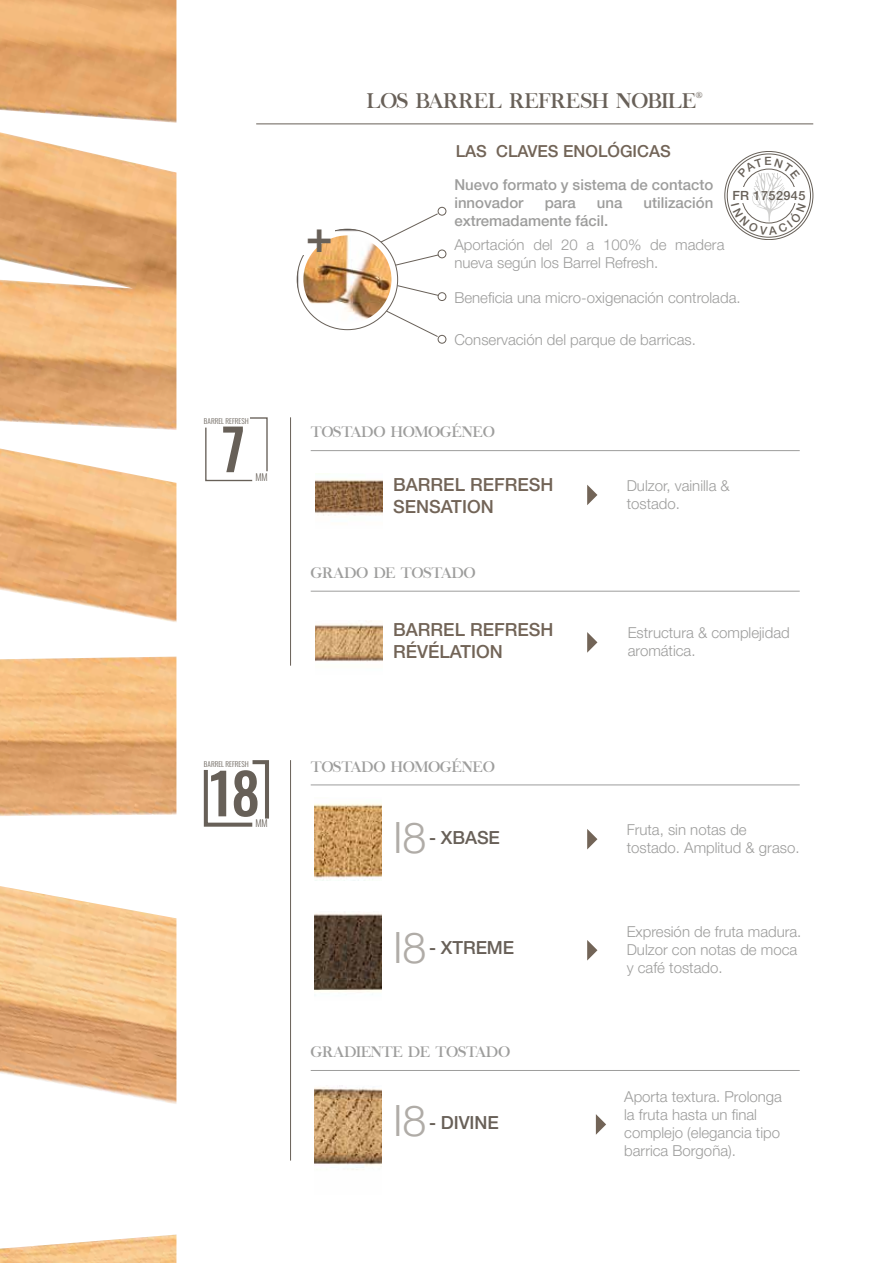
<style>
.page{position:relative;width:893px;height:1263px;background:#fff}
.page>*{position:absolute;margin:0;border:0;box-sizing:border-box;transform-origin:0 0}
.t1{font:500 56.25px "Oswald";color:#676058}
.t2{font:500 45px "Helvetica Neue LT Pro";color:#686058}
.t3{font:300 43.05px "Helvetica Neue LT Pro";color:#b0aca7}
.t4{font:21px "Chapaza";color:#686058}
.t5{font:500 18px/21.5px "Helvetica Neue LT Pro";color:#726457}
.t6{font:500 18px "Helvetica Neue LT Pro";letter-spacing:-.005em;color:#686058}
.t7{font:500 16.5px "Helvetica Neue LT Pro";color:#726457}
.t8{font:300 15px/18px "Helvetica Neue LT Pro";color:#9d9d9c}
.t9{font:500 15px/18px "Helvetica Neue LT Pro";color:#9d9d9c}
.t10{font:15px "Chapaza";color:#9d9d9c}
.t11{font:500 12.75px "Helvetica Neue";letter-spacing:.035em;color:#676058}
.t12{font:12.3px "Chapaza";color:#686058}
.t13{font:300 9.6px "Oswald";color:#676058}
.t14{font:300 7.2px "Oswald";color:#676058}
</style>
<div class="page">
<svg style="left:351px;top:213px;width:93px;height:124px"></svg>
<img style="left:297px;top:229px;width:101px;height:101px;border-radius:50px">
<div style="left:300px;top:230px;width:34px;height:25px;background:#fff"></div>
<img style="left:0;top:0;width:176px;height:1263px">
<svg style="left:596px;top:1114px;width:10px;height:21px"></svg>
<hr style="left:290px;top:760px;width:1px;height:400px;background:#686058">
<svg style="left:587px;top:829px;width:10px;height:20px"></svg>
<svg style="left:587px;top:940px;width:10px;height:20px"></svg>
<hr style="left:290px;top:417px;width:1px;height:249px;background:#686058">
<svg style="left:587px;top:485px;width:10px;height:20px"></svg>
<svg style="left:587px;top:632px;width:10px;height:21px"></svg>
<svg style="left:205px;top:417px;width:63px;height:65px"></svg>
<svg style="left:203px;top:760px;width:66px;height:67px"></svg>
<hr style="left:311px;top:450px;width:489px;height:1px;background:#9d9d9c">
<hr style="left:311px;top:591px;width:489px;height:1px;background:#9d9d9c">
<hr style="left:311px;top:784px;width:489px;height:1px;background:#9d9d9c">
<hr style="left:311px;top:1070px;width:489px;height:1px;background:#9d9d9c">
<img style="left:314px;top:804px;width:67px;height:77px">
<img style="left:314px;top:912px;width:67px;height:84px">
<img style="left:315px;top:621px;width:67px;height:41px">
<img style="left:314px;top:1087px;width:67px;height:83px">
<hr style="left:256px;top:123px;width:557px;height:1px;background:#686058">
<div style="left:438px;top:207px;width:8px;height:8px;background:#fff;border-radius:50%"></div>
<div style="left:438px;top:207px;width:8px;height:9px;border:1px solid #686058;border-radius:50%"></div>
<div style="left:438px;top:250px;width:8px;height:8px;background:#fff;border-radius:50%"></div>
<div style="left:438px;top:250px;width:8px;height:8px;border:1px solid #686058;border-radius:50%"></div>
<div style="left:438px;top:293px;width:8px;height:7px;background:#fff;border-radius:50%"></div>
<div style="left:438px;top:292px;width:8px;height:9px;border:1px solid #686058;border-radius:50%"></div>
<div style="left:438px;top:335px;width:8px;height:9px;border:1px solid #686058;border-radius:50%"></div>
<img style="left:303px;top:235px;width:88px;height:88px;border-radius:44px">
<img style="left:315px;top:479px;width:67px;height:37px">
<svg style="left:724px;top:151px;width:89px;height:89px"></svg>
<h3 class="t4" style="left:367px;top:88px;width:330px">LOS BARREL REFRESH NOBILE</h3>
<p class="t12" style="left:696px;top:86px;width:8px">®</p>
<h2 class="t2" style="left:306px;top:209px;width:28px">+</h2>
<p class="t7" style="left:456px;top:141px;width:217px">LAS CLAVES ENOLÓGICAS</p>
<p class="t9" style="left:454px;top:176px;width:260px">Nuevo formato y sistema de contacto innovador</p>
<p class="t11" style="left:732px;top:188px;width:75px">FR 1752945</p>
<p class="t9" style="left:545px;top:194px;width:33px">para</p>
<p class="t9" style="left:597px;top:194px;width:27px">una</p>
<p class="t9" style="left:644px;top:194px;width:71px">utilización</p>
<p class="t9" style="left:454px;top:212px;width:155px">extremadamente fácil.</p>
<p class="t8" style="left:454px;top:235px;width:272px">Aportación del 20 a 100% de madera nueva según los Barrel Refresh.</p>
<p class="t8" style="left:454px;top:288px;width:288px">Beneficia una micro-oxigenación controlada.</p>
<p class="t8" style="left:454px;top:330px;width:243px">Conservación del parque de barricas.</p>
<p class="t14" style="left:204px;top:417px;width:46px">BARREL REFRESH</p>
<h1 class="t1" style="left:221px;top:410px;width:26px">7</h1>
<p class="t13" style="left:255px;top:471px;width:14px">MM</p>
<p class="t10" style="left:311px;top:423px;width:185px">TOSTADO HOMOGÉNEO</p>
<p class="t5" style="left:393px;top:474px;width:162px">BARREL REFRESH<br>SENSATION</p>
<p class="t8" style="left:627px;top:476px;width:105px">Dulzor, vainilla &amp; tostado.</p>
<p class="t10" style="left:311px;top:564px;width:166px">GRADO DE TOSTADO</p>
<p class="t5" style="left:393px;top:619px;width:162px">BARREL REFRESH<br>RÉVÉLATION</p>
<p class="t8" style="left:628px;top:623px;width:163px">Estructura &amp; complejidad aromática.</p>
<p class="t14" style="left:204px;top:759px;width:46px">BARREL REFRESH</p>
<h1 class="t1" style="left:206px;top:754px;width:55px">18</h1>
<p class="t13" style="left:255px;top:817px;width:14px">MM</p>
<p class="t10" style="left:311px;top:758px;width:185px">TOSTADO HOMOGÉNEO</p>
<h3 class="t3" style="left:393px;top:811px;width:35px">I8</h3>
<p class="t8" style="left:627px;top:820px;width:174px">Fruta, sin notas de tostado. Amplitud &amp; graso.</p>
<p class="t6" style="left:429px;top:826px;width:72px">- XBASE</p>
<h3 class="t3" style="left:393px;top:921px;width:35px">I8</h3>
<p class="t8" style="left:627px;top:922px;width:176px">Expresión de fruta madura.<br>Dulzor con notas de moca y café tostado.</p>
<p class="t6" style="left:429px;top:936px;width:87px">- XTREME</p>
<p class="t10" style="left:311px;top:1043px;width:201px">GRADIENTE DE TOSTADO</p>
<h3 class="t3" style="left:393px;top:1094px;width:35px">I8</h3>
<p class="t6" style="left:429px;top:1112px;width:71px">- DIVINE</p>
<p class="t8" style="left:624px;top:1087px;width:159px">Aporta textura. Prolonga la fruta hasta un final complejo (elegancia tipo barrica Borgoña).</p>
</div>
